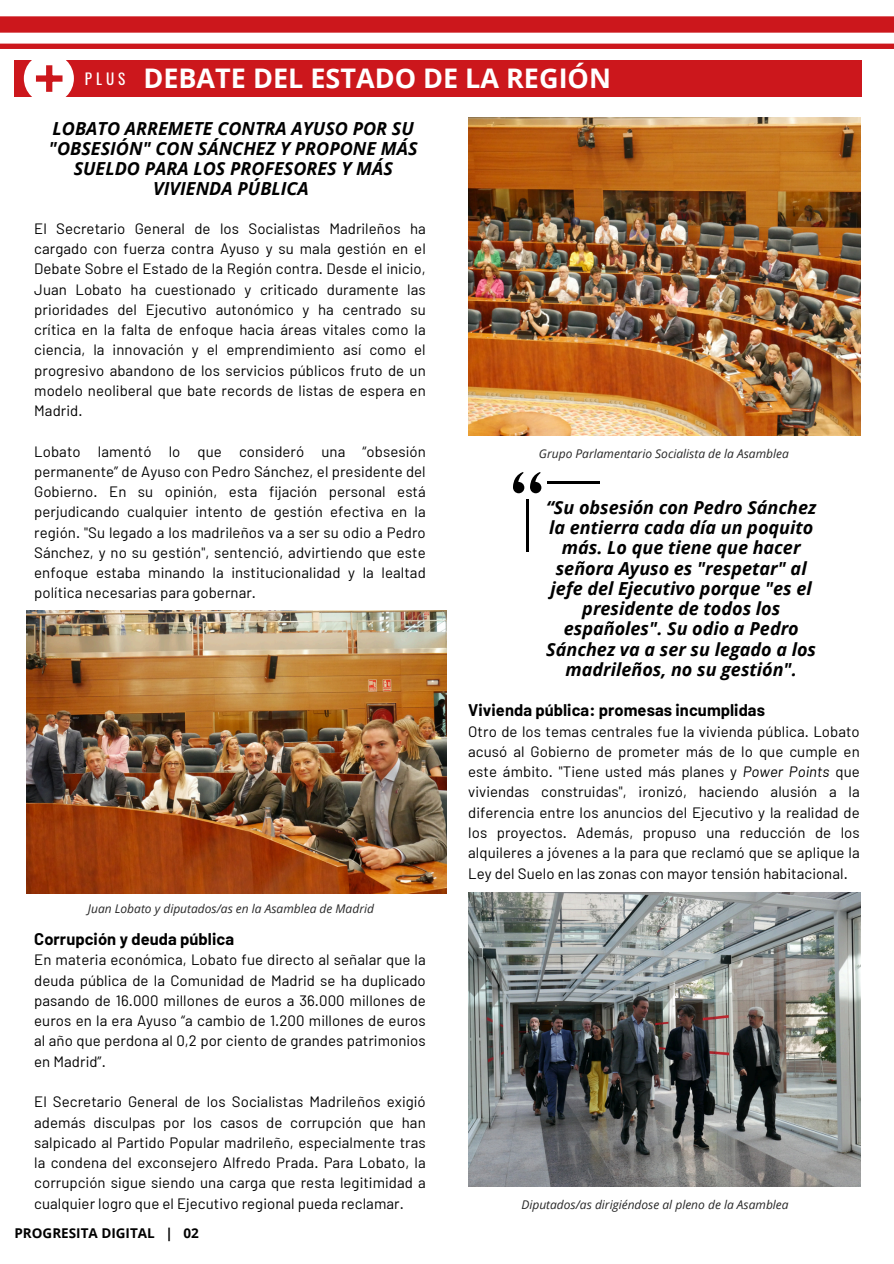
<style>
.page{position:relative;width:894px;height:1264px;background:#fff}
.page>*{position:absolute;margin:0;border:0;box-sizing:border-box;transform-origin:0 0}
.t1{font:700 27px "Open Sans";color:#fff}
.t2{font:italic 700 18px/20.2px "Open Sans";color:#000;text-align:center}
.t3{font:700 16.5px "Barlow";letter-spacing:.005em;color:#000}
.t4{font:15.15px "Oswald";color:#fff}
.t5{font:15px/20.2px "Barlow";letter-spacing:.005em;color:#000;text-align:justify}
.t6{font:700 13.5px "Open Sans";color:#000}
.t7{font:italic 12px "Open Sans";color:#282828}
.s1{font-style:italic}
</style>
<div class="page">
<svg style="left:0;top:16px;width:893px;height:33px"></svg>
<div style="left:14px;top:60px;width:848px;height:37px;background:#cc171c"></div>
<div style="left:24px;top:53px;width:50px;height:50px;background:#fff;border-radius:50%"></div>
<svg style="left:36px;top:65px;width:26px;height:27px"></svg>
<img style="left:468px;top:117px;width:391px;height:318px">
<div style="left:530px;top:482px;width:11px;height:11px;background:#000;border-radius:50%"></div>
<svg style="left:530px;top:472px;width:10px;height:19px"></svg>
<div style="left:513px;top:482px;width:11px;height:11px;background:#000;border-radius:50%"></div>
<svg style="left:513px;top:472px;width:10px;height:19px"></svg>
<hr style="left:525px;top:499px;width:3px;height:52px;background:#000">
<hr style="left:547px;top:481px;width:52px;height:3px;background:#000">
<img style="left:26px;top:610px;width:420px;height:284px">
<img style="left:468px;top:892px;width:391px;height:294px">
<h5 class="t4" style="left:85px;top:66px;width:42px">PLUS</h5>
<p class="t1" style="left:143px;top:59px;width:469px">DEBATE DEL ESTADO DE LA REGIÓN</p>
<h5 class="t2" style="left:49px;top:117px;width:370px">LOBATO ARREMETE CONTRA AYUSO POR SU "OBSESIÓN" CON SÁNCHEZ Y PROPONE MÁS<br>SUELDO PARA LOS PROFESORES Y MÁS<br>VIVIENDA PÚBLICA</h5>
<h4 class="t5" style="left:34px;top:218px;width:393px">El Secretario General de los Socialistas Madrileños ha cargado con fuerza contra Ayuso y su mala gestión en el Debate Sobre el Estado de la Región contra. Desde el inicio, Juan Lobato ha cuestionado y criticado duramente las prioridades del Ejecutivo autonómico y ha centrado su crítica en la falta de enfoque hacia áreas vitales como la ciencia, la innovación y el emprendimiento así como el progresivo abandono de los servicios públicos fruto de un modelo neoliberal que bate records de listas de espera en Madrid.</h4>
<h2 class="t5" style="left:34px;top:440px;width:393px">Lobato lamentó lo que consideró una “obsesión permanente” de Ayuso con Pedro Sánchez, el presidente del Gobierno. En su opinión, esta fijación personal está perjudicando cualquier intento de gestión efectiva en la región. "Su legado a los madrileños va a ser su odio a Pedro Sánchez, y no su gestión", sentenció, advirtiendo que este enfoque estaba minando la institucionalidad y la lealtad política necesarias para gobernar.</h2>
<p class="t7" style="left:88px;top:899px;width:287px">Juan Lobato y diputados/as en la Asamblea de Madrid</p>
<h5 class="t3" style="left:34px;top:928px;width:201px">Corrupción y deuda pública</h5>
<h5 class="t5" style="left:34px;top:949px;width:393px">En materia económica, Lobato fue directo al señalar que la deuda pública de la Comunidad de Madrid se ha duplicado pasando de 16.000 millones de euros a 36.000 millones de euros en la era Ayuso “a cambio de 1.200 millones de euros al año que perdona al 0,2 por ciento de grandes patrimonios en Madrid”.</h5>
<h5 class="t5" style="left:34px;top:1091px;width:393px">El Secretario General de los Socialistas Madrileños exigió además disculpas por los casos de corrupción que han salpicado al Partido Popular madrileño, especialmente tras la condena del exconsejero Alfredo Prada. Para Lobato, la corrupción sigue siendo una carga que resta legitimidad a cualquier logro que el Ejecutivo regional pueda reclamar.</h5>
<p class="t6" style="left:14px;top:1223px;width:186px">PROGRESITA DIGITAL | 02</p>
<p class="t7" style="left:539px;top:445px;width:251px">Grupo Parlamentario Socialista de la Asamblea</p>
<h1 class="t2" style="left:546px;top:496px;width:271px">“Su obsesión con Pedro Sánchez la entierra cada día un poquito más. Lo que tiene que hacer señora Ayuso es "respetar" al jefe del Ejecutivo porque "es el presidente de todos los españoles". Su odio a Pedro<br>Sánchez va a ser su legado a los madrileños, no su gestión".</h1>
<p class="t3" style="left:468px;top:700px;width:298px">Vivienda pública: promesas incumplidas</p>
<p class="t5" style="left:468px;top:720px;width:393px">Otro de los temas centrales fue la vivienda pública. Lobato acusó al Gobierno de prometer más de lo que cumple en este ámbito. "Tiene usted más planes y <span class="s1">Power Points</span> que viviendas construidas", ironizó, haciendo alusión a la diferencia entre los anuncios del Ejecutivo y la realidad de los proyectos. Además, propuso una reducción de los alquileres a jóvenes a la para que reclamó que se aplique la Ley del Suelo en las zonas con mayor tensión habitacional.</p>
<h3 class="t7" style="left:521px;top:1196px;width:269px">Diputados/as dirigiéndose al pleno de la Asamblea</h3>
</div>
